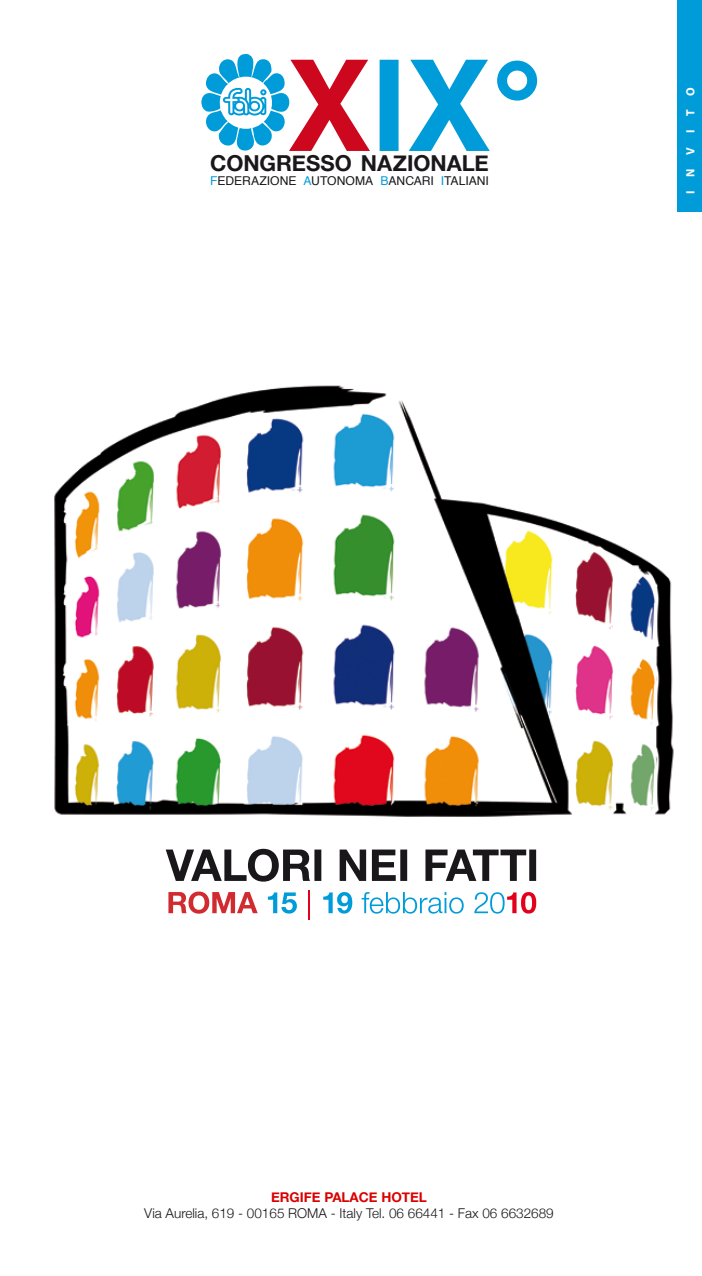
<style>
.page{position:relative;width:702px;height:1276px;background:#fff}
.page>*{position:absolute;margin:0;border:0;box-sizing:border-box;transform-origin:0 0}
.t1{font:700 21.9px "Helvetica Neue";color:#1a171b}
.t2{font:300 13.5px "Helvetica Neue";color:#1a171b}
.t3{font:700 13.5px "Helvetica Neue";color:#da0000}
.t4{font:12.15px "Helvetica";letter-spacing:-.005em;color:#1a171b}
.t5{font:700 12px "Myriad";letter-spacing:1.145em;color:#fff}
.s1{color:#009cda}
</style>
<div class="page">
<img style="left:54px;top:385px;width:620px;height:432px">
<div style="left:677px;top:0;width:25px;height:212px;background:#009cda"></div>
<svg style="left:379px;top:60px;width:158px;height:91px"></svg>
<svg style="left:201px;top:54px;width:169px;height:97px"></svg>
<svg style="left:323px;top:892px;width:213px;height:21px"></svg>
<hr style="left:308px;top:890px;width:2px;height:29px;background:#e2001a">
<svg style="left:268px;top:892px;width:29px;height:21px"></svg>
<svg style="left:168px;top:891px;width:90px;height:22px"></svg>
<svg style="left:166px;top:849px;width:370px;height:32px"></svg>
<h1 class="t1" style="left:210px;top:150px;width:17px">CON</h1>
<h1 class="t1" style="left:259px;top:150px;width:63px">GRESSO</h1>
<h1 class="t1" style="left:361px;top:150px;width:60px">NAZION</h1>
<h1 class="t1" style="left:446px;top:150px;width:44px">ALE</h1>
<p class="t4" style="left:210px;top:171px;width:280px"><span class="s1">F</span>EDERAZIONE <span class="s1">A</span>UTONOMA <span class="s1">B</span>ANCARI <span class="s1">I</span>TALIANI</p>
<p class="t5" style="left:684px;top:194px;width:108px;rotate:-90deg">INVITO</p>
<p class="t3" style="left:271px;top:1188px;width:11px">ERG</p>
<p class="t3" style="left:300px;top:1188px;width:43px">IFE PALA</p>
<p class="t3" style="left:359px;top:1188px;width:61px">CE HOTEL</p>
<p class="t2" style="left:144px;top:1204px;width:411px">Via Aurelia, 619 - 00165 ROMA - Italy Tel. 06 66441 - Fax 06 6632689</p>
</div>
